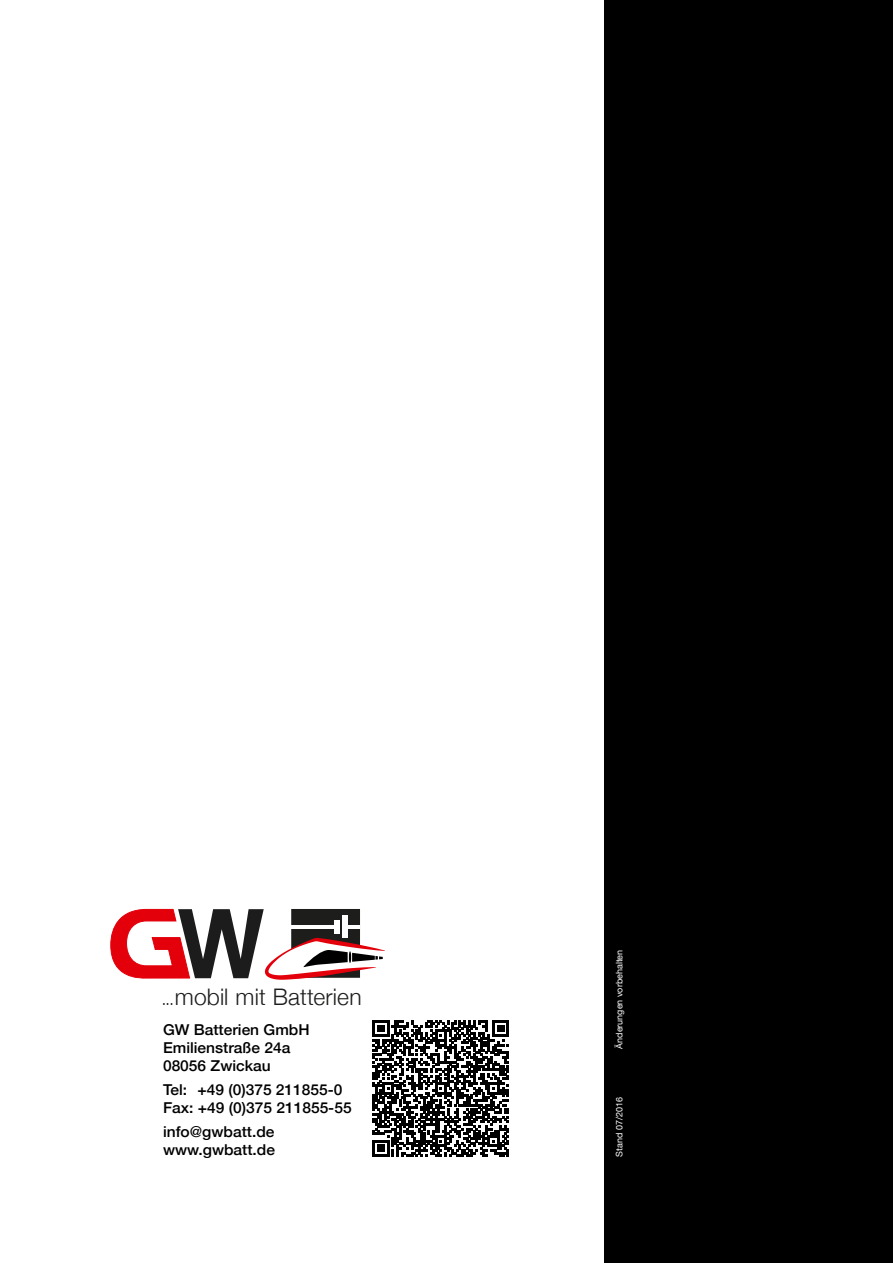
<style>
.page{position:relative;width:893px;height:1263px;background:#fff}
.page>*{position:absolute;margin:0;border:0;box-sizing:border-box;transform-origin:0 0}
.t1{font:300 22.8px "Helvetica Neue";letter-spacing:.005em;color:#1d1d1b}
.t2{font:500 15px/18px "Helvetica Neue";color:#000;scale:1.04 1}
.t3{font:9px "Helvetica Neue";color:#fff}
.s1{font-size:18.3px}
</style>
<div class="page">
<svg style="left:110px;top:909px;width:275px;height:71px"></svg>
<svg style="left:372px;top:1020px;width:137px;height:137px"></svg>
<div style="left:605px;top:0;width:288px;height:1263px;background:#000"></div>
<h1 class="t1" style="left:162px;top:979px;width:201px"><span class="s1">...</span>mobil mit Batterien</h1>
<p class="t2" style="left:163px;top:1019px;width:142px">GW Batterien GmbH<br>Emilienstraße 24a<br>08056 Zwickau</p>
<p class="t2" style="left:163px;top:1079px;width:183px">Tel: +49 (0)375 211855-0<br>Fax: +49 (0)375 211855-55</p>
<p class="t2" style="left:163px;top:1121px;width:109px">info@gwbatt.de www.gwbatt.de</p>
<p class="t3" style="left:613px;top:1049px;width:100px;rotate:-90deg">Änderungen vorbehalten</p>
<p class="t3" style="left:613px;top:1157px;width:61px;rotate:-90deg">Stand 07/2016</p>
</div>
